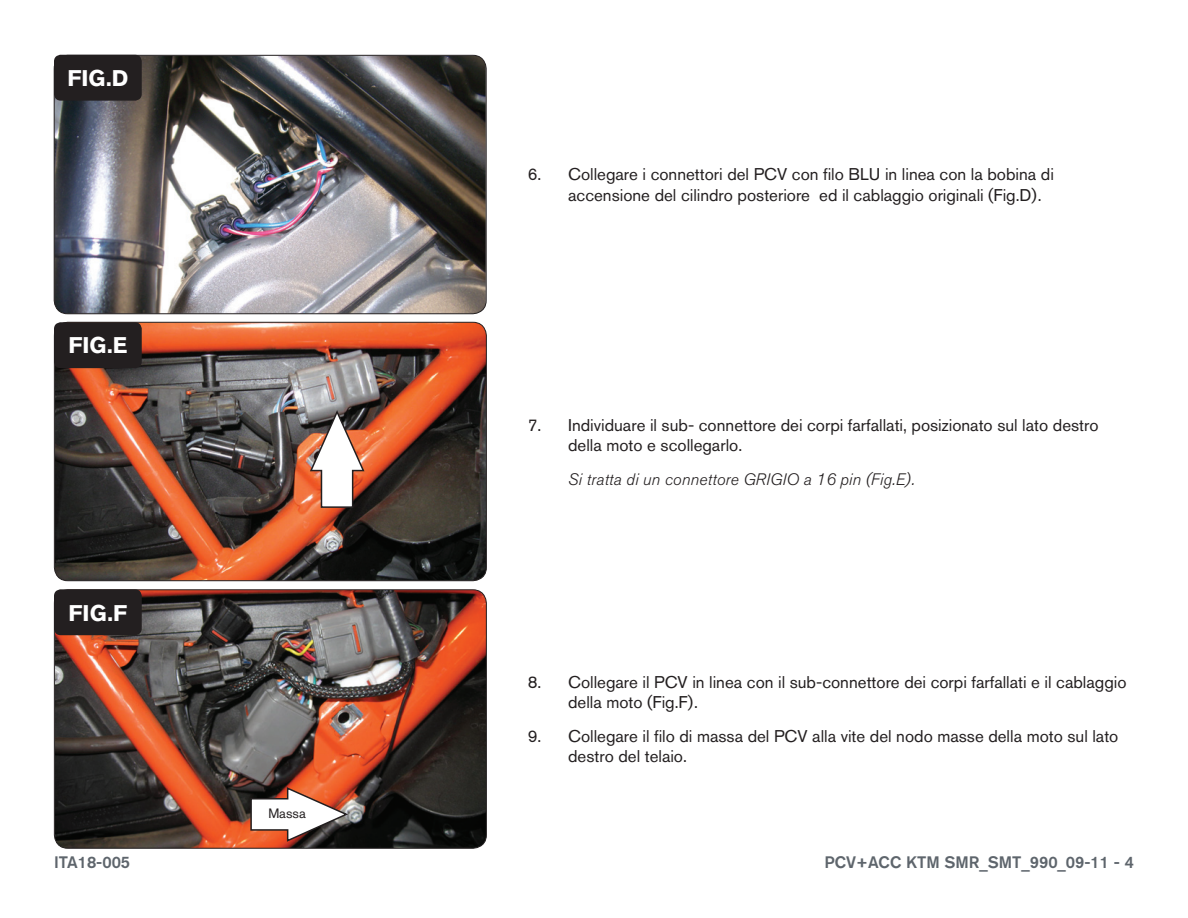
<style>
.page{position:relative;width:1188px;height:918px;background:#fff}
.page>*{position:absolute;margin:0;border:0;box-sizing:border-box;transform-origin:0 0}
.t1{font:700 22.5px "Akzidenz Grotesk BQ";color:#fff}
.t2{font:16.8px/20.2px "Akzidenz Grotesk BQ";color:#231f20}
.t3{font:italic 300 16.5px "Akzidenz Grotesk BQ";letter-spacing:.01em;color:#231f20}
.t4{font:500 16.5px "Akzidenz Grotesk BQ";color:#5e656c}
.t5{font:13.5px "Akzidenz Grotesk BQ";color:#231f20}
</style>
<div class="page">
<img style="left:54px;top:56px;width:432px;height:258px">
<div style="left:54px;top:55px;width:433px;height:259px;border:1px solid #231f20;border-radius:14px"></div>
<img style="left:55px;top:322px;width:431px;height:259px">
<div style="left:54px;top:322px;width:433px;height:259px;border:1px solid #231f20;border-radius:14px"></div>
<div style="left:54px;top:55px;width:88px;height:46px;background:#231f20;border-radius:7px"></div>
<img style="left:55px;top:590px;width:430px;height:258px">
<div style="left:54px;top:589px;width:433px;height:260px;border:1px solid #231f20;border-radius:14px"></div>
<div style="left:54px;top:322px;width:88px;height:46px;background:#231f20;border-radius:7px"></div>
<div style="left:54px;top:589px;width:88px;height:46px;background:#231f20;border-radius:7px"></div>
<img style="left:309px;top:408px;width:56px;height:101px">
<svg style="left:250px;top:786px;width:100px;height:57px"></svg>
<h1 class="t1" style="left:67px;top:65px;width:60px">FIG.D</h1>
<h1 class="t1" style="left:68px;top:333px;width:58px">FIG.E</h1>
<h1 class="t1" style="left:69px;top:600px;width:60px">FIG.F</h1>
<p class="t5" style="left:268px;top:805px;width:39px">Massa</p>
<p class="t2" style="left:568px;top:164px;width:487px;text-indent:-40px">6. Collegare i connettori del PCV con filo BLU in linea con la bobina di accensione del cilindro posteriore ed il cablaggio originali (Fig.D).</p>
<p class="t2" style="left:568px;top:415px;width:532px;text-indent:-40px">7. Individuare il sub- connettore dei corpi farfallati, posizionato sul lato destro della moto e scollegarlo.</p>
<p class="t3" style="left:568px;top:470px;width:348px">Si tratta di un connettore GRIGIO a 16 pin (Fig.E).</p>
<p class="t2" style="left:568px;top:672px;width:560px;text-indent:-40px">8. Collegare il PCV in linea con il sub-connettore dei corpi farfallati e il cablaggio della moto (Fig.F).</p>
<p class="t2" style="left:568px;top:726px;width:552px;text-indent:-40px">9. Collegare il filo di massa del PCV alla vite del nodo masse della moto sul lato destro del telaio.</p>
<p class="t4" style="left:54px;top:852px;width:78px">ITA18-005</p>
<p class="t4" style="left:824px;top:852px;width:311px">PCV+ACC KTM SMR_SMT_990_09-11 - 4</p>
</div>
